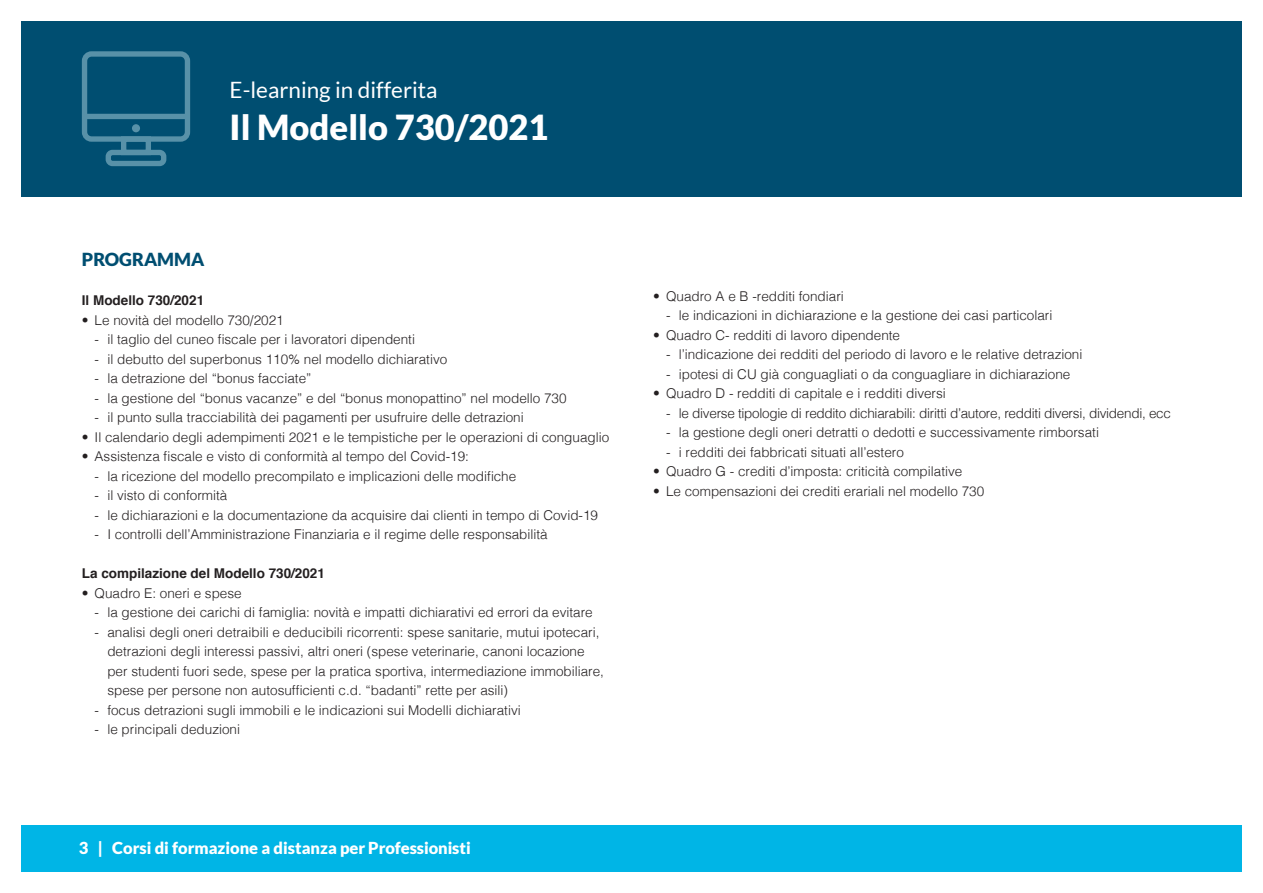
<style>
.page{position:relative;width:1263px;height:893px;background:#fff}
.page>*{position:absolute;margin:0;border:0;box-sizing:border-box;transform-origin:0 0}
.t1{font:900 34.5px "Lato";color:#fff}
.t2{font:22.5px "Lato";color:#fff}
.t3{font:900 18px "Lato";color:#004e71}
.t4{font:900 16.5px "Lato";color:#fff}
.t5{font:300 13.5px/19.5px "Helvetica";color:#231f20}
.t6{font:300 13.5px "Helvetica";letter-spacing:-.02em;color:#231f20}
.t7{font:700 13.5px "Helvetica";color:#231f20}
</style>
<div class="page">
<div style="left:21px;top:825px;width:1221px;height:47px;background:#00b5e6"></div>
<div style="left:21px;top:21px;width:1221px;height:176px;background:#004e71"></div>
<div style="left:82px;top:51px;width:108px;height:91px;border:5px solid #5891a8;border-radius:7px"></div>
<div style="left:85px;top:114px;width:102px;height:5px;background:#5891a8"></div>
<div style="left:132px;top:124px;width:8px;height:8px;background:#5891a8;border-radius:50%"></div>
<div style="left:121px;top:136px;width:30px;height:19px;border:5px solid #5891a8"></div>
<div style="left:106px;top:150px;width:60px;height:16px;border:5px solid #5891a8;border-radius:4px"></div>
<p class="t2" style="left:230px;top:77px;width:210px">E-learning in differita</p>
<p class="t1" style="left:230px;top:108px;width:320px">Il Modello 730/2021</p>
<p class="t3" style="left:82px;top:249px;width:124px">PROGRAMMA</p>
<p class="t7" style="left:82px;top:290px;width:124px">Il Modello 730/2021</p>
<p class="t5" style="left:82px;top:309px;width:203px">• Le novità del modello 730/2021</p>
<p class="t5" style="left:95px;top:329px;width:322px">- il taglio del cuneo fiscale per i lavoratori dipendenti</p>
<p class="t5" style="left:95px;top:348px;width:354px">- il debutto del superbonus 110% nel modello dichiarativo</p>
<p class="t5" style="left:95px;top:368px;width:218px">- la detrazione del “bonus facciate”</p>
<p class="t5" style="left:95px;top:387px;width:473px">- la gestione del “bonus vacanze” e del “bonus monopattino” nel modello 730</p>
<p class="t5" style="left:95px;top:407px;width:431px">- il punto sulla tracciabilità dei pagamenti per usufruire delle detrazioni</p>
<p class="t5" style="left:82px;top:426px;width:529px">• Il calendario degli adempimenti 2021 e le tempistiche per le operazioni di conguaglio</p>
<p class="t5" style="left:82px;top:446px;width:389px">• Assistenza fiscale e visto di conformità al tempo del Covid-19:</p>
<p class="t5" style="left:95px;top:465px;width:423px">- la ricezione del modello precompilato e implicazioni delle modifiche</p>
<p class="t5" style="left:95px;top:485px;width:134px">- il visto di conformità</p>
<p class="t5" style="left:95px;top:504px;width:505px">- le dichiarazioni e la documentazione da acquisire dai clienti in tempo di Covid-19</p>
<p class="t5" style="left:95px;top:524px;width:455px">- I controlli dell’Amministrazione Finanziaria e il regime delle responsabilità</p>
<p class="t7" style="left:82px;top:563px;width:245px">La compilazione del Modello 730/2021</p>
<p class="t5" style="left:82px;top:582px;width:161px">• Quadro E: oneri e spese</p>
<p class="t5" style="left:95px;top:602px;width:500px">- la gestione dei carichi di famiglia: novità e impatti dichiarativi ed errori da evitare</p>
<p class="t5" style="left:107px;top:621px;width:498px;text-indent:-13px">- analisi degli oneri detraibili e deducibili ricorrenti: spese sanitarie, mutui ipotecari, detrazioni degli interessi passivi, altri oneri (spese veterinarie, canoni locazione per studenti fuori sede, spese per la pratica sportiva, intermediazione immobiliare, spese per persone non autosufficienti c.d. “badanti” rette per asili)</p>
<p class="t5" style="left:95px;top:699px;width:428px">- focus detrazioni sugli immobili e le indicazioni sui Modelli dichiarativi</p>
<p class="t5" style="left:95px;top:719px;width:147px">- le principali deduzioni</p>
<p class="t4" style="left:79px;top:838px;width:394px">3 | Corsi di formazione a distanza per Professionisti</p>
<p class="t5" style="left:653px;top:285px;width:192px">• Quadro A e B -redditi fondiari</p>
<p class="t5" style="left:666px;top:305px;width:388px">- le indicazioni in dichiarazione e la gestione dei casi particolari</p>
<p class="t5" style="left:653px;top:324px;width:248px">• Quadro C- redditi di lavoro dipendente</p>
<p class="t5" style="left:666px;top:344px;width:418px">- l’indicazione dei redditi del periodo di lavoro e le relative detrazioni</p>
<p class="t5" style="left:666px;top:363px;width:406px">- ipotesi di CU già conguagliati o da conguagliare in dichiarazione</p>
<p class="t5" style="left:653px;top:383px;width:294px">• Quadro D - redditi di capitale e i redditi diversi</p>
<p class="t6" style="left:666px;top:401px;width:506px">- le diverse tipologie di reddito dichiarabili: diritti d’autore, redditi diversi, dividendi, ecc</p>
<p class="t5" style="left:666px;top:422px;width:434px">- la gestione degli oneri detratti o dedotti e successivamente rimborsati</p>
<p class="t5" style="left:666px;top:441px;width:239px">- i redditi dei fabbricati situati all’estero</p>
<p class="t5" style="left:653px;top:461px;width:311px">• Quadro G - crediti d’imposta: criticità compilative</p>
<p class="t5" style="left:653px;top:480px;width:332px">• Le compensazioni dei crediti erariali nel modello 730</p>
</div>
